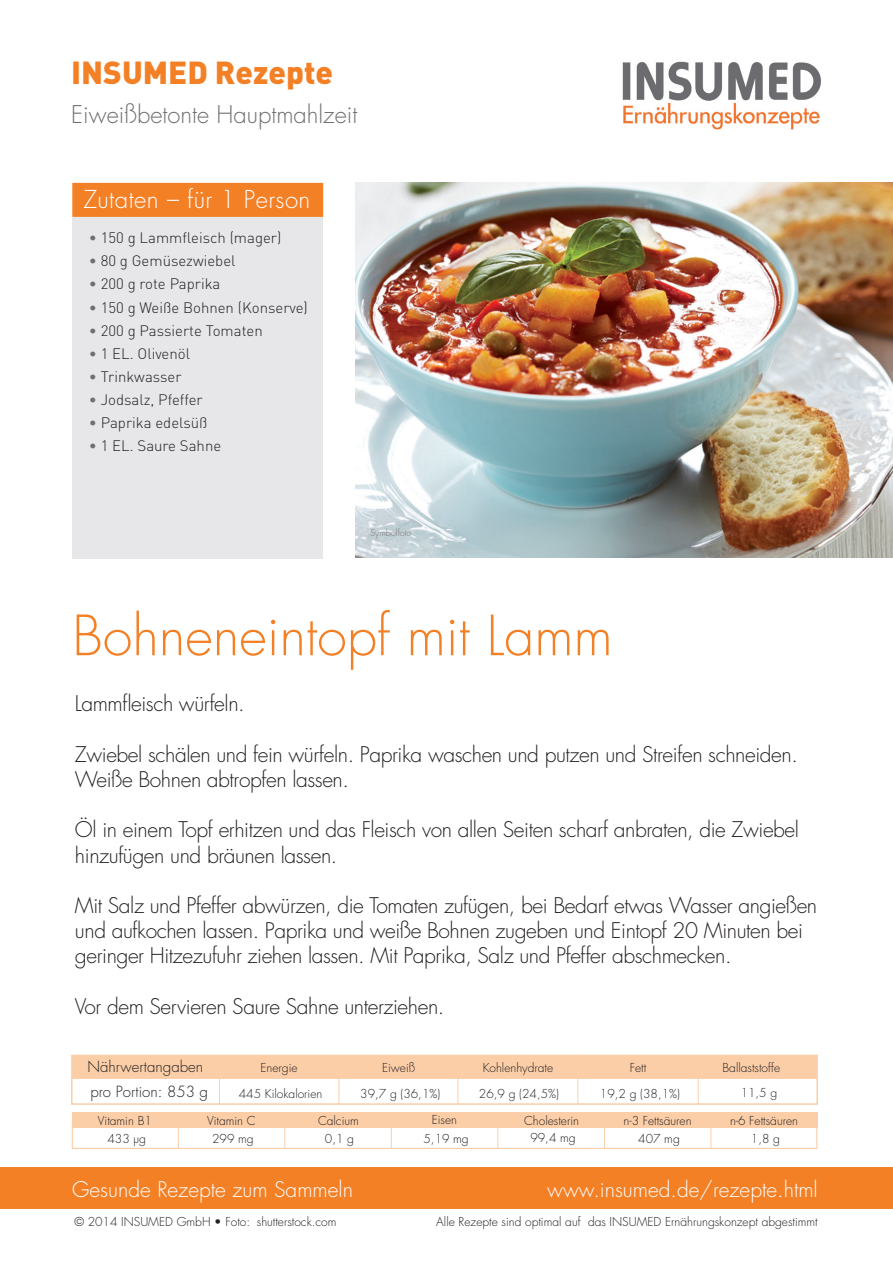
<style>
.page{position:relative;width:893px;height:1263px;background:#fff}
.page>*{position:absolute;margin:0;border:0;box-sizing:border-box;transform-origin:0 0}
.t1{font:300 54px "Futura Std";color:#f48026}
.t2{font:900 31.5px "DIN Pro";color:#f48026}
.t3{font:300 24px "Futura Std";letter-spacing:.02em;color:#fff}
.t4{font:300 23.7px "Futura Std";color:#6f6e71}
.t5{font:300 21px/25.2px "Futura Std";letter-spacing:-.02em;color:#231f20}
.t6{font:300 21px "Futura Std";color:#fff}
.Zutatenbox{font:300 15px "DIN Pro";color:#231f20}
.t7{font:300 15px "Futura Std";color:#231f20}
.t8{font:300 12px "Futura Std";color:#231f20}
.Fließtext_Block{font:300 9px "Futura Std";color:#757478}
.s1{color:#6f6e71}
</style>
<div class="page">
<div style="left:0;top:1167px;width:893px;height:42px;background:#f48026"></div>
<div style="left:71px;top:1077px;width:747px;height:28px;border:2px solid #fccea7"></div>
<div style="left:71px;top:1055px;width:747px;height:23px;background:#fccea7"></div>
<hr style="left:219px;top:1055px;width:1px;height:49px;background:#fccea7">
<hr style="left:339px;top:1055px;width:1px;height:49px;background:#fccea7">
<hr style="left:457px;top:1055px;width:1px;height:49px;background:#fccea7">
<hr style="left:577px;top:1054px;width:1px;height:50px;background:#fccea7">
<hr style="left:698px;top:1055px;width:1px;height:49px;background:#fccea7">
<div style="left:72px;top:1121px;width:745px;height:28px;border:1px solid #fccea7"></div>
<div style="left:72px;top:1112px;width:745px;height:16px;background:#fccea7"></div>
<svg style="left:178px;top:1128px;width:1px;height:21px"></svg>
<svg style="left:284px;top:1128px;width:1px;height:20px"></svg>
<svg style="left:391px;top:1128px;width:1px;height:21px"></svg>
<svg style="left:497px;top:1128px;width:1px;height:20px"></svg>
<svg style="left:604px;top:1128px;width:1px;height:21px"></svg>
<svg style="left:710px;top:1128px;width:1px;height:21px"></svg>
<img style="left:622px;top:61px;width:199px;height:69px">
<div style="left:72px;top:183px;width:251px;height:34px;background:#f48026;border:2px solid #f48026"></div>
<div style="left:72px;top:217px;width:251px;height:341px;background:#e7e7e9"></div>
<img style="left:355px;top:183px;width:538px;height:375px">
<h2 class="t2" style="left:71px;top:52px;width:263px">INSUMED Rezepte</h2>
<p class="t4" style="left:71px;top:100px;width:288px">Eiweißbetonte Hauptmahlzeit</p>
<p class="t3" style="left:83px;top:185px;width:229px">Zutaten – für 1 Person</p>
<p class="Zutatenbox" style="left:89px;top:228px;width:194px"><span class="s1">•</span> 150 g Lammfleisch (mager)</p>
<p class="Zutatenbox" style="left:89px;top:251px;width:148px"><span class="s1">•</span> 80 g Gemüsezwiebel</p>
<p class="Zutatenbox" style="left:89px;top:274px;width:133px"><span class="s1">•</span> 200 g rote Paprika</p>
<p class="Zutatenbox" style="left:89px;top:297px;width:221px"><span class="s1">•</span> 150 g Weiße Bohnen (Konserve)</p>
<p class="Zutatenbox" style="left:89px;top:320px;width:176px"><span class="s1">•</span> 200 g Passierte Tomaten</p>
<p class="Zutatenbox" style="left:89px;top:343px;width:103px"><span class="s1">•</span> 1 EL. Olivenöl</p>
<p class="Zutatenbox" style="left:89px;top:366px;width:94px"><span class="s1">•</span> Trinkwasser</p>
<p class="Zutatenbox" style="left:89px;top:389px;width:116px"><span class="s1">•</span> Jodsalz, Pfeffer</p>
<p class="Zutatenbox" style="left:89px;top:413px;width:120px"><span class="s1">•</span> Paprika edelsüß</p>
<p class="Zutatenbox" style="left:89px;top:436px;width:134px"><span class="s1">•</span> 1 EL. Saure Sahne</p>
<p class="Fließtext_Block" style="left:370px;top:528px;width:43px">Symbolfoto</p>
<p class="t1" style="left:72px;top:603px;width:542px">Bohneneintopf mit Lamm</p>
<p class="t5" style="left:75px;top:692px;width:171px">Lammfleisch würfeln.</p>
<p class="t5" style="left:75px;top:742px;width:724px">Zwiebel schälen und fein würfeln. Paprika waschen und putzen und Streifen schneiden.</p>
<p class="t5" style="left:75px;top:767px;width:276px">Weiße Bohnen abtropfen lassen.</p>
<p class="t5" style="left:75px;top:818px;width:726px">Öl in einem Topf erhitzen und das Fleisch von allen Seiten scharf anbraten, die Zwiebel hinzufügen und bräunen lassen.</p>
<p class="t5" style="left:75px;top:893px;width:744px">Mit Salz und Pfeffer abwürzen, die Tomaten zufügen, bei Bedarf etwas Wasser angießen und aufkochen lassen. Paprika und weiße Bohnen zugeben und Eintopf 20 Minuten bei geringer Hitzezufuhr ziehen lassen. Mit Paprika, Salz und Pfeffer abschmecken.</p>
<p class="t5" style="left:75px;top:994px;width:371px">Vor dem Servieren Saure Sahne unterziehen.</p>
<p class="t7" style="left:87px;top:1057px;width:117px">Nährwertangaben</p>
<p class="t8" style="left:260px;top:1060px;width:39px">Energie</p>
<p class="t8" style="left:382px;top:1060px;width:35px">Eiweiß</p>
<p class="t8" style="left:483px;top:1060px;width:72px">Kohlenhydrate</p>
<p class="t8" style="left:630px;top:1060px;width:18px">Fett</p>
<p class="t8" style="left:722px;top:1060px;width:59px">Ballaststoffe</p>
<p class="t8" style="left:98px;top:1113px;width:56px">Vitamin B1</p>
<p class="t8" style="left:207px;top:1113px;width:50px">Vitamin C</p>
<p class="t8" style="left:318px;top:1113px;width:42px">Calcium</p>
<p class="t8" style="left:432px;top:1113px;width:27px">Eisen</p>
<p class="t8" style="left:524px;top:1113px;width:56px">Cholesterin</p>
<p class="t8" style="left:623px;top:1113px;width:70px">n-3 Fettsäuren</p>
<p class="t8" style="left:730px;top:1113px;width:70px">n-6 Fettsäuren</p>
<p class="t7" style="left:90px;top:1082px;width:119px">pro Portion: 853 g</p>
<p class="t8" style="left:239px;top:1086px;width:85px">445 Kilokalorien</p>
<p class="t8" style="left:360px;top:1086px;width:82px">39,7 g (36,1%)</p>
<p class="t8" style="left:479px;top:1086px;width:82px">26,9 g (24,5%)</p>
<p class="t8" style="left:600px;top:1086px;width:82px">19,2 g (38,1%)</p>
<p class="t8" style="left:741px;top:1085px;width:38px">11,5 g</p>
<p class="t8" style="left:108px;top:1131px;width:40px">433 µg</p>
<p class="t8" style="left:212px;top:1131px;width:43px">299 mg</p>
<p class="t8" style="left:325px;top:1131px;width:31px">0,1 g</p>
<p class="t8" style="left:423px;top:1131px;width:47px">5,19 mg</p>
<p class="t8" style="left:530px;top:1131px;width:47px">99,4 mg</p>
<p class="t8" style="left:638px;top:1131px;width:43px">407 mg</p>
<p class="t8" style="left:751px;top:1131px;width:31px">1,8 g</p>
<p class="t6" style="left:72px;top:1176px;width:282px">Gesunde Rezepte zum Sammeln</p>
<p class="t6" style="left:547px;top:1176px;width:272px">www.insumed.de/rezepte.html</p>
<p class="t8" style="left:74px;top:1214px;width:177px">© 2014 INSUMED GmbH • Foto:</p>
<p class="t8" style="left:436px;top:1214px;width:383px">Alle Rezepte sind optimal auf das INSUMED Ernährungskonzept abgestimmt</p>
<p class="t8" style="left:257px;top:1214px;width:81px">shutterstock.com</p>
</div>
